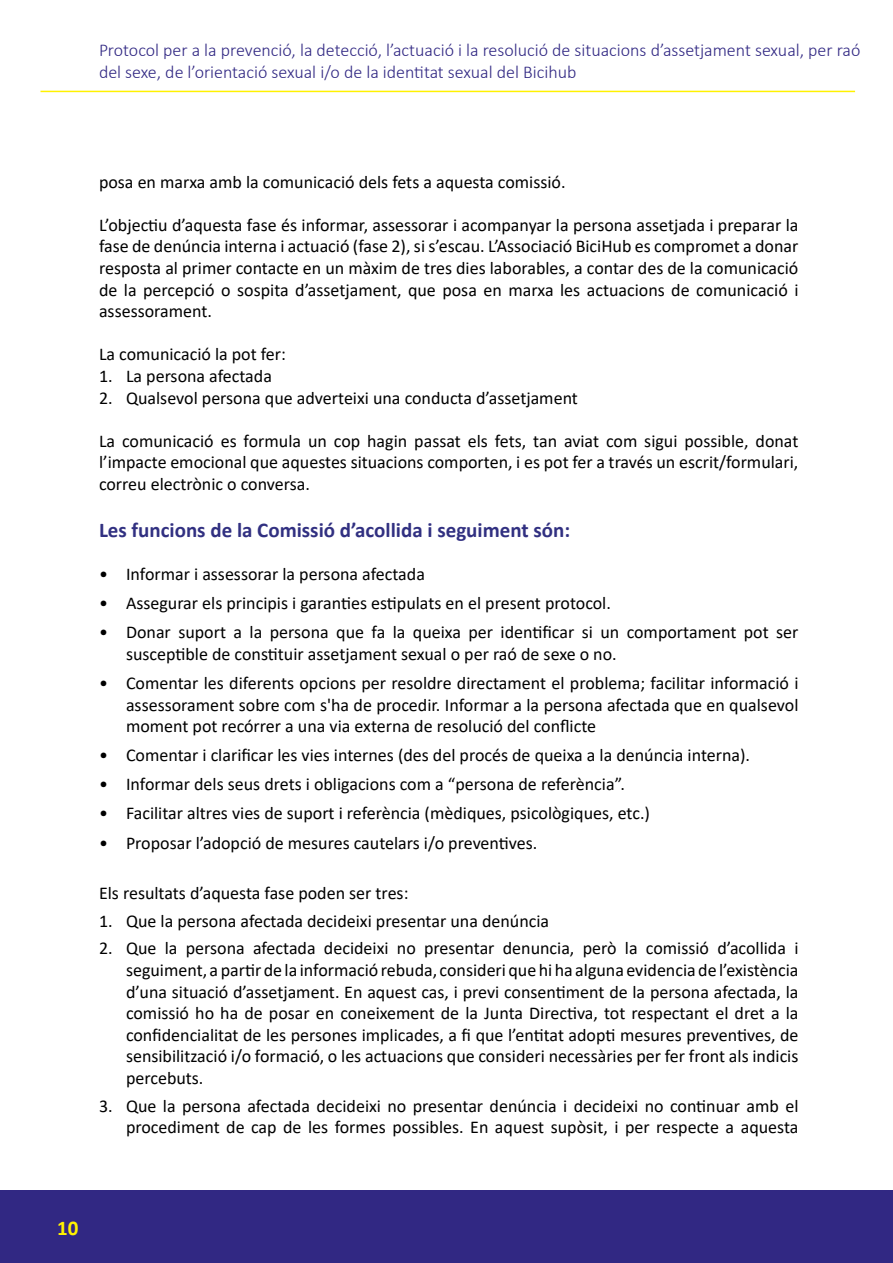
<style>
.page{position:relative;width:893px;height:1263px;background:#fff}
.page>*{position:absolute;margin:0;border:0;box-sizing:border-box;transform-origin:0 0}
.t1{font:700 21px "Calibri";color:#313081}
.t2{font:700 21px "Calibri";color:#fff200}
.t3{font:18px/21.6px "Calibri";color:#000;text-align:justify}
.t4{font:300 18px/21.6px "Calibri";color:#312883}
</style>
<div class="page">
<hr style="left:40px;top:91px;width:815px;height:1px;background:#fff200">
<div style="left:0;top:1191px;width:893px;height:72px;background:#312883"></div>
<p class="t4" style="left:99px;top:39px;width:763px">Protocol per a la prevenció, la detecció, l’actuació i la resolució de situacions d’assetjament sexual, per raó del sexe, de l’orientació sexual i/o de la identitat sexual del Bicihub</p>
<p class="t3" style="left:99px;top:170px;width:468px">posa en marxa amb la comunicació dels fets a aquesta comissió.</p>
<p class="t3" style="left:99px;top:213px;width:701px">L’objectiu d’aquesta fase és informar, assessorar i acompanyar la persona assetjada i preparar la fase de denúncia interna i actuació (fase 2), si s’escau. L’Associació BiciHub es compromet a donar resposta al primer contacte en un màxim de tres dies laborables, a contar des de la comunicació de la percepció o sospita d’assetjament, que posa en marxa les actuacions de comunicació i assessorament.</p>
<p class="t3" style="left:99px;top:343px;width:189px">La comunicació la pot fer:</p>
<p class="t3" style="left:99px;top:365px;width:174px">1. La persona afectada</p>
<p class="t3" style="left:99px;top:386px;width:480px">2. Qualsevol persona que adverteixi una conducta d’assetjament</p>
<p class="t3" style="left:99px;top:429px;width:701px">La comunicació es formula un cop hagin passat els fets, tan aviat com sigui possible, donat l’impacte emocional que aquestes situacions comporten, i es pot fer a través un escrit/formulari, correu electrònic o conversa.</p>
<p class="t1" style="left:99px;top:515px;width:473px">Les funcions de la Comissió d’acollida i seguiment són:</p>
<p class="t3" style="left:99px;top:563px;width:327px">• Informar i assessorar la persona afectada</p>
<p class="t3" style="left:99px;top:592px;width:513px">• Assegurar els principis i garanties estipulats en el present protocol.</p>
<p class="t3" style="left:126px;top:621px;width:674px;text-indent:-27px">• Donar suport a la persona que fa la queixa per identificar si un comportament pot ser susceptible de constituir assetjament sexual o per raó de sexe o no.</p>
<p class="t3" style="left:126px;top:672px;width:674px;text-indent:-27px">• Comentar les diferents opcions per resoldre directament el problema; facilitar informació i assessorament sobre com s'ha de procedir. Informar a la persona afectada que en qualsevol moment pot recórrer a una via externa de resolució del conflicte</p>
<p class="t3" style="left:99px;top:744px;width:653px">• Comentar i clarificar les vies internes (des del procés de queixa a la denúncia interna).</p>
<p class="t3" style="left:99px;top:773px;width:527px">• Informar dels seus drets i obligacions com a “persona de referència”.</p>
<p class="t3" style="left:99px;top:802px;width:552px">• Facilitar altres vies de suport i referència (mèdiques, psicològiques, etc.)</p>
<p class="t3" style="left:99px;top:831px;width:440px">• Proposar l’adopció de mesures cautelars i/o preventives.</p>
<p class="t3" style="left:99px;top:882px;width:311px">Els resultats d’aquesta fase poden ser tres:</p>
<p class="t3" style="left:99px;top:910px;width:452px">1. Que la persona afectada decideixi presentar una denúncia</p>
<p class="t3" style="left:126px;top:937px;width:674px;text-indent:-27px">2. Que la persona afectada decideixi no presentar denuncia, però la comissió d’acollida i seguiment, a partir de la informació rebuda, consideri que hi ha alguna evidencia de l’existència d’una situació d’assetjament. En aquest cas, i previ consentiment de la persona afectada, la comissió ho ha de posar en coneixement de la Junta Directiva, tot respectant el dret a la confidencialitat de les persones implicades, a fi que l’entitat adopti mesures preventives, de sensibilització i/o formació, o les actuacions que consideri necessàries per fer front als indicis percebuts.</p>
<p class="t3" style="left:99px;top:1094px;width:701px;text-align:right">3. Que la persona afectada decideixi no presentar denúncia i decideixi no continuar amb el procediment de cap de les formes possibles. En aquest supòsit, i per respecte a aquesta</p>
<p class="t2" style="left:57px;top:1213px;width:23px">10</p>
</div>
